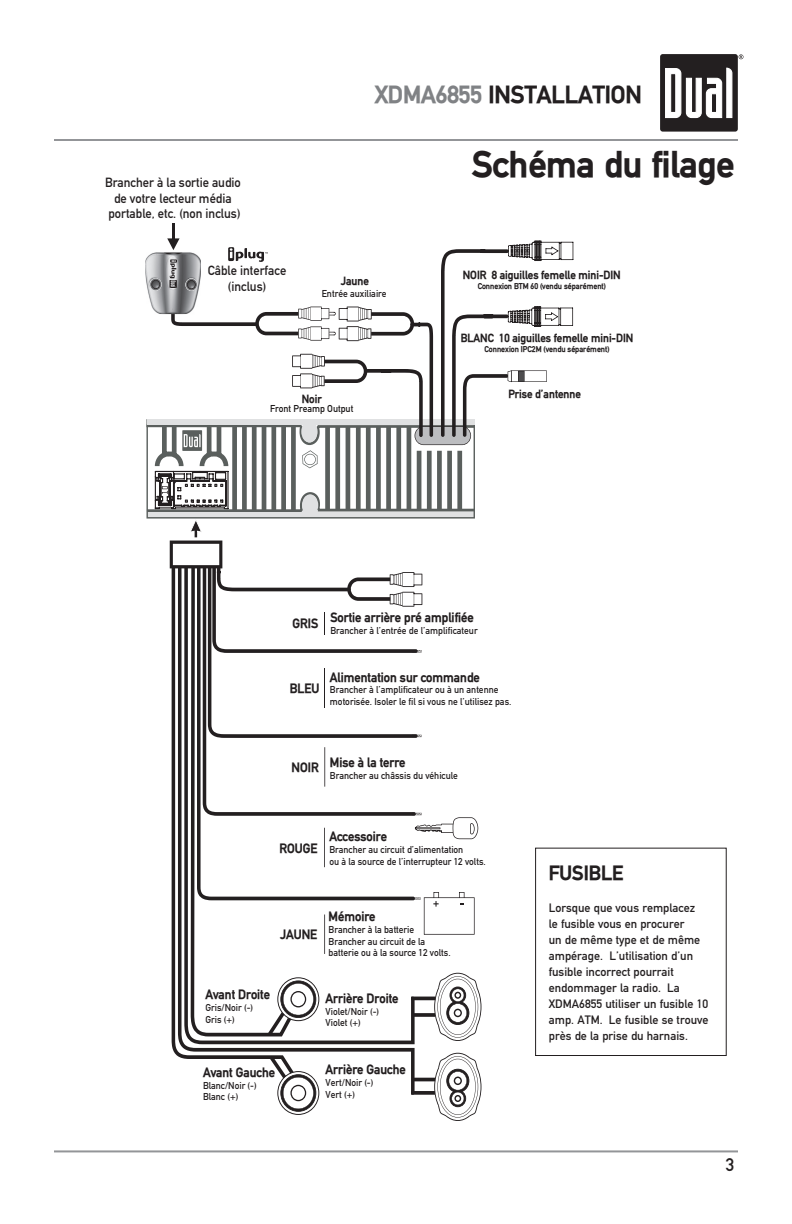
<style>
.page{position:relative;width:792px;height:1224px;background:#fff}
.page>*{position:absolute;margin:0;border:0;box-sizing:border-box;transform-origin:0 0}
.t1{font:700 36px "DIN Mittelschrift";color:#231f20}
.t2{font:700 24px "DIN Mittelschrift";color:#231f20}
.t3{font:700 20px "DIN Mittelschrift";color:#231f20}
.t4{font:700 13.2px "DIN Mittelschrift";color:#231f20;scale:.96 1}
.t5{font:13.2px/15.8px "DIN Mittelschrift";color:#231f20;text-align:center;scale:.96 1}
.t6{font:12px/16px "DIN Mittelschrift";color:#231f20}
.t7{font:700 11.4px "DIN Mittelschrift";color:#231f20;scale:.96 1}
.t8{font:9.8px/11.8px "DIN Mittelschrift";color:#231f20;scale:.96 1}
.t9{font:9.8px "DIN Mittelschrift";color:#1b1818;scale:.96 1}
.t10{font:700 8.2px "DIN Mittelschrift";color:#231f20;scale:.96 1}
.s1{color:#808285}
</style>
<div class="page">
<div style="left:660px;top:54px;width:78px;height:77px;background:#231f20;border-radius:3px"></div>
<svg style="left:665px;top:67px;width:68px;height:52px"></svg>
<svg style="left:739px;top:54px;width:4px;height:5px"></svg>
<hr style="left:54px;top:139px;width:684px;height:2px;background:#939598">
<hr style="left:54px;top:1150px;width:684px;height:2px;background:#939598">
<div style="left:535px;top:848px;width:192px;height:208px;border:1px solid #231f20"></div>
<svg style="left:415px;top:650px;width:63px;height:285px"></svg>
<svg style="left:172px;top:607px;width:6px;height:449px"></svg>
<svg style="left:277px;top:973px;width:204px;height:148px"></svg>
<svg style="left:178px;top:607px;width:237px;height:488px"></svg>
<hr style="left:411px;top:997px;width:24px;height:3px;background:#231f20">
<svg style="left:411px;top:1091px;width:24px;height:4px"></svg>
<hr style="left:324px;top:669px;width:1px;height:39px;background:#231f20">
<hr style="left:324px;top:915px;width:1px;height:39px;background:#231f20">
<hr style="left:324px;top:828px;width:1px;height:39px;background:#231f20">
<hr style="left:324px;top:747px;width:1px;height:40px;background:#231f20">
<svg style="left:324px;top:613px;width:1px;height:22px"></svg>
<hr style="left:172px;top:223px;width:3px;height:16px;background:#231f20">
<svg style="left:146px;top:238px;width:427px;height:369px"></svg>
<h3 class="t5" style="left:105px;top:174px;width:143px">Brancher à la sortie audio de votre lecteur média portable, etc. (non inclus)</h3>
<h2 class="t2" style="left:375px;top:80px;width:268px"><span class="s1">XDMA6855</span> INSTALLATION</h2>
<h1 class="t1" style="left:472px;top:143px;width:264px">Schéma du filage</h1>
<h3 class="t5" style="left:208px;top:262px;width:83px">Câble interface (inclus)</h3>
<p class="t7" style="left:341px;top:274px;width:31px">Jaune</p>
<p class="t8" style="left:322px;top:287px;width:69px">Entrée auxiliaire</p>
<p class="t7" style="left:302px;top:392px;width:22px">Noir</p>
<p class="t9" style="left:270px;top:403px;width:88px">Front Preamp Output</p>
<p class="t7" style="left:463px;top:269px;width:166px">NOIR 8 aiguilles femelle mini-DIN</p>
<p class="t10" style="left:478px;top:282px;width:135px">Connexion BTM 60 (vendu séparément)</p>
<p class="t7" style="left:461px;top:331px;width:181px">BLANC 10 aiguilles femelle mini-DIN</p>
<p class="t10" style="left:485px;top:344px;width:132px">Connexion IPC2M (vendu séparément)</p>
<p class="t7" style="left:508px;top:388px;width:77px">Prise d’antenne</p>
<h3 class="t4" style="left:292px;top:615px;width:28px">GRIS</h3>
<h3 class="t4" style="left:290px;top:681px;width:32px">BLEU</h3>
<h3 class="t4" style="left:330px;top:610px;width:151px">Sortie arrière pré amplifiée</h3>
<p class="t8" style="left:330px;top:625px;width:155px">Brancher à l’entrée de l’amplificateur</p>
<h3 class="t4" style="left:330px;top:669px;width:158px">Alimentation sur commande</h3>
<p class="t8" style="left:330px;top:684px;width:191px">Brancher à l’amplificateur ou à un antenne motorisée. Isoler le fil si vous ne l’utilisez pas.</p>
<h3 class="t4" style="left:292px;top:760px;width:30px">NOIR</h3>
<h3 class="t4" style="left:330px;top:754px;width:80px">Mise à la terre</h3>
<p class="t8" style="left:330px;top:769px;width:135px">Brancher au châssis du véhicule</p>
<h3 class="t4" style="left:280px;top:841px;width:41px">ROUGE</h3>
<h3 class="t4" style="left:329px;top:829px;width:62px">Accessoire</h3>
<p class="t8" style="left:329px;top:844px;width:165px">Brancher au circuit d’alimentation<br>ou à la source de l’interrupteur 12 volts.</p>
<h3 class="t4" style="left:280px;top:927px;width:40px">JAUNE</h3>
<h3 class="t4" style="left:329px;top:909px;width:50px">Mémoire</h3>
<p class="t8" style="left:329px;top:923px;width:129px">Brancher à la batterie<br>Brancher au circuit de la batterie ou à la source 12 volts.</p>
<h3 class="t4" style="left:205px;top:987px;width:69px">Avant Droite</h3>
<p class="t8" style="left:205px;top:1002px;width:51px">Gris/Noir (-)<br>Gris (+)</p>
<h3 class="t4" style="left:326px;top:990px;width:77px">Arrière Droite</h3>
<p class="t8" style="left:326px;top:1005px;width:57px">Violet/Noir (-)<br>Violet (+)</p>
<h3 class="t4" style="left:203px;top:1064px;width:77px">Avant Gauche</h3>
<p class="t8" style="left:203px;top:1079px;width:57px">Blanc/Noir (-)<br>Blanc (+)</p>
<h3 class="t4" style="left:326px;top:1062px;width:85px">Arrière Gauche</h3>
<p class="t8" style="left:326px;top:1077px;width:51px">Vert/Noir (-)<br>Vert (+)</p>
<h3 class="t3" style="left:549px;top:861px;width:76px">FUSIBLE</h3>
<p class="t6" style="left:549px;top:900px;width:161px">Lorsque que vous remplacez<br>le fusible vous en procurer<br>un de même type et de même ampérage. L’utilisation d’un fusible incorrect pourrait endommager la radio. La<br>XDMA6855 utiliser un fusible 10 amp. ATM. Le fusible se trouve près de la prise du harnais.</p>
</div>
